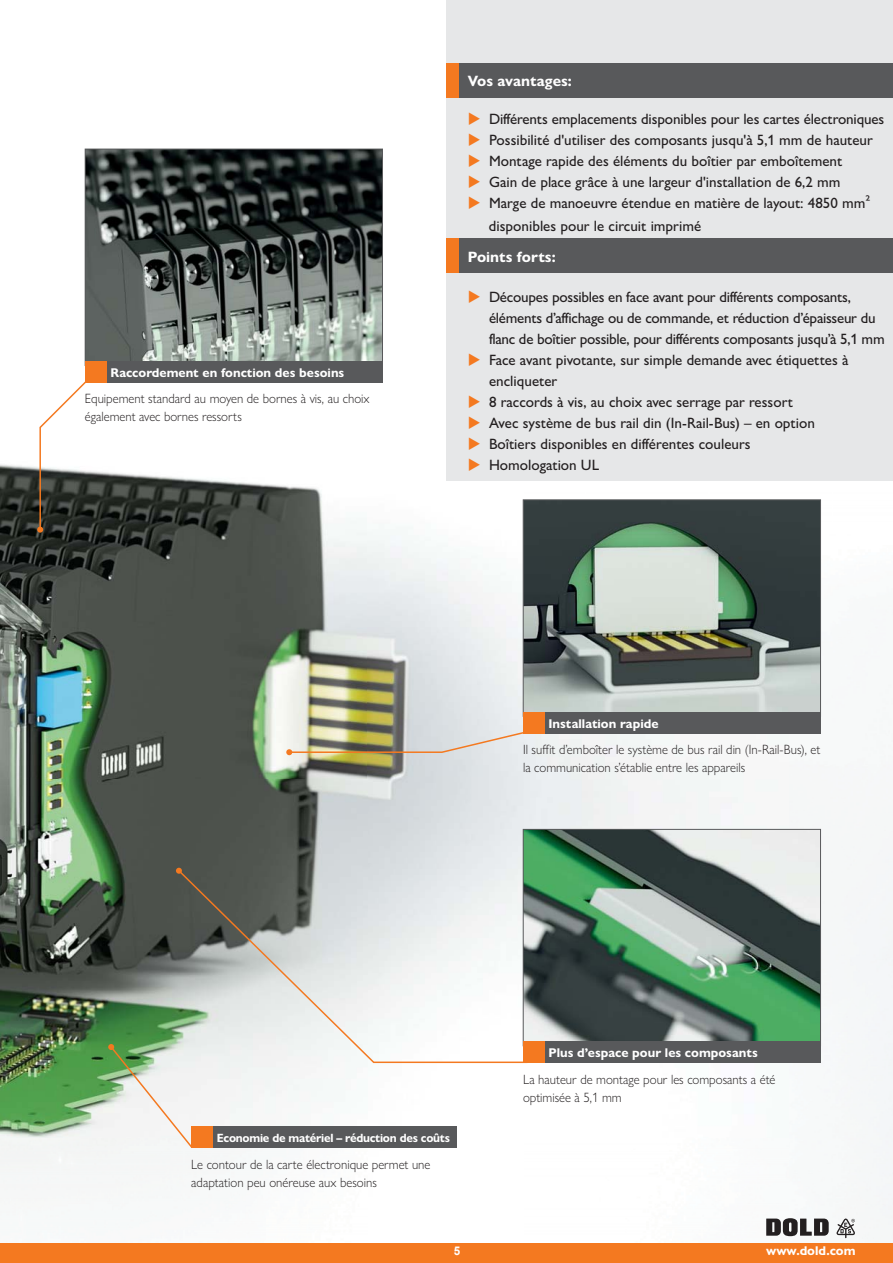
<style>
.page{position:relative;width:893px;height:1263px;background:#fff}
.page>*{position:absolute;margin:0;border:0;box-sizing:border-box;transform-origin:0 0}
.t1{font:500 15px/21px "Gill Sans Nova";color:#231f20}
.t2{font:700 15px "Gill Sans Nova";color:#fff}
.t3{font:300 13.5px/18px "Gill Sans Nova";color:#231f20;scale:.95 1}
.t4{font:700 12.75px "Gill Sans Nova";color:#fff}
.t5{font:700 12px "Gill Sans Nova";letter-spacing:-.02em;color:#fff}
.t6{font:700 12px "Arial";color:#fff}
</style>
<div class="page">
<div style="left:0;top:1242px;width:893px;height:21px;background:#f47920"></div>
<img style="left:0;top:464px;width:525px;height:719px">
<div style="left:788px;top:564px;width:105px;height:678px;background:#f6f7f8"></div>
<img style="left:0;top:1242px;width:893px;height:1px">
<div style="left:446px;top:0;width:447px;height:481px;background:#e6e7e8"></div>
<div style="left:446px;top:238px;width:447px;height:34px;background:#58595b"></div>
<div style="left:446px;top:238px;width:13px;height:34px;background:#f47920"></div>
<div style="left:446px;top:64px;width:447px;height:34px;background:#58595b"></div>
<div style="left:446px;top:64px;width:13px;height:34px;background:#f47920"></div>
<svg style="left:766px;top:1218px;width:62px;height:18px"></svg>
<svg style="left:836px;top:1219px;width:19px;height:19px"></svg>
<svg style="left:177px;top:869px;width:351px;height:195px"></svg>
<svg style="left:176px;top:868px;width:6px;height:6px"></svg>
<svg style="left:108px;top:1044px;width:86px;height:105px"></svg>
<svg style="left:37px;top:381px;width:56px;height:152px"></svg>
<img style="left:286px;top:730px;width:241px;height:25px">
<img style="left:87px;top:151px;width:294px;height:210px">
<div style="left:85px;top:149px;width:298px;height:217px;border:1px solid #58595b"></div>
<img style="left:525px;top:502px;width:294px;height:210px">
<div style="left:523px;top:500px;width:298px;height:217px;border:1px solid #58595b"></div>
<img style="left:525px;top:831px;width:294px;height:211px">
<div style="left:523px;top:829px;width:298px;height:217px;border:1px solid #58595b"></div>
<div style="left:85px;top:361px;width:298px;height:22px;background:#58595b"></div>
<div style="left:523px;top:712px;width:298px;height:22px;background:#58595b"></div>
<div style="left:191px;top:1127px;width:266px;height:21px;background:#58595b"></div>
<div style="left:523px;top:1042px;width:298px;height:21px;background:#58595b"></div>
<div style="left:191px;top:1127px;width:22px;height:21px;background:#f47920"></div>
<div style="left:523px;top:1042px;width:21px;height:21px;background:#f47920"></div>
<div style="left:523px;top:712px;width:21px;height:22px;background:#f47920"></div>
<div style="left:85px;top:361px;width:21px;height:22px;background:#f47920"></div>
<p class="t4" style="left:110px;top:368px;width:235px">Raccordement en fonction des besoins</p>
<p class="t3" style="left:85px;top:391px;width:301px">Equipement standard au moyen de bornes à vis, au choix également avec bornes ressorts</p>
<p class="t2" style="left:468px;top:76px;width:106px">Vos avantages:</p>
<p class="t1" style="left:489px;top:111px;width:397px">Différents emplacements disponibles pour les cartes électroniques Possibilité d'utiliser des composants jusqu'à 5,1 mm de hauteur Montage rapide des éléments du boîtier par emboîtement<br>Gain de place grâce à une largeur d'installation de 6,2 mm<br>Marge de manoeuvre étendue en matière de layout: 4850 mm2</p>
<p class="t1" style="left:489px;top:217px;width:214px">disponibles pour le circuit imprimé</p>
<p class="t2" style="left:468px;top:252px;width:89px">Points forts:</p>
<p class="t1" style="left:489px;top:288px;width:397px">Découpes possibles en face avant pour différents composants, éléments d’affichage ou de commande, et réduction d’épaisseur du flanc de boîtier possible, pour différents composants jusqu’à 5,1 mm Face avant pivotante, sur simple demande avec étiquettes à encliqueter<br>8 raccords à vis, au choix avec serrage par ressort<br>Avec système de bus rail din (In-Rail-Bus) – en option<br>Boîtiers disponibles en différentes couleurs<br>Homologation UL</p>
<p class="t4" style="left:548px;top:719px;width:112px">Installation rapide</p>
<p class="t3" style="left:523px;top:742px;width:314px">Il suffit d’emboîter le système de bus rail din (In-Rail-Bus), et la communication s’établie entre les appareils</p>
<p class="t5" style="left:217px;top:1134px;width:235px">Economie de matériel – réduction des coûts</p>
<p class="t3" style="left:191px;top:1157px;width:253px">Le contour de la carte électronique permet une adaptation peu onéreuse aux besoins</p>
<p class="t4" style="left:548px;top:1048px;width:211px">Plus d’espace pour les composants</p>
<p class="t3" style="left:523px;top:1071px;width:267px">La hauteur de montage pour les composants a été optimisée à 5,1 mm</p>
<p class="t6" style="left:454px;top:1244px;width:8px">5</p>
<p class="t4" style="left:766px;top:1246px;width:91px">www.dold.com</p>
</div>
